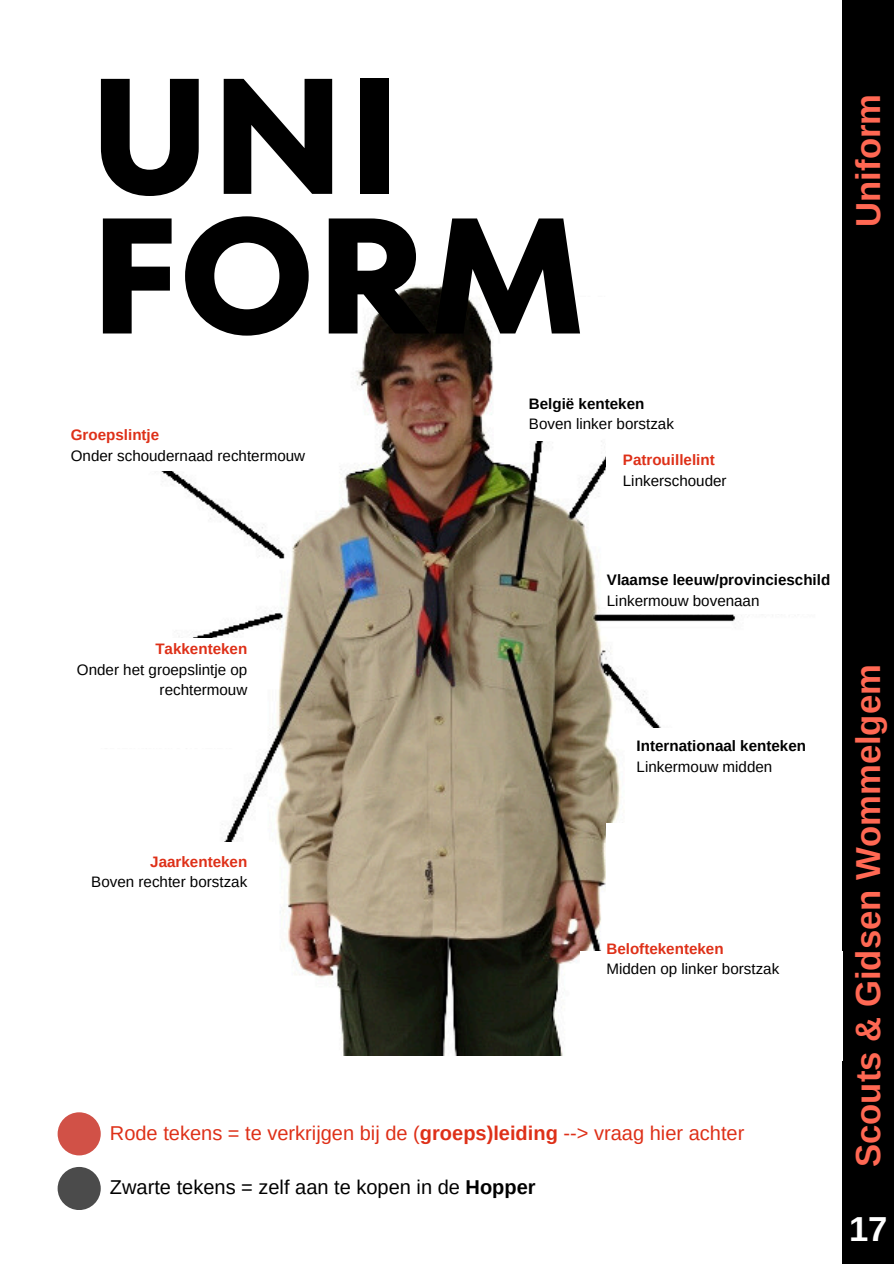
<style>
.page{position:relative;width:894px;height:1264px;background:#fff}
.page>*{position:absolute;margin:0;border:0;box-sizing:border-box;transform-origin:0 0}
.t1{font:700 164.25px/139.5px "TT Fors";color:#000}
.t2{font:700 34.65px "Arimo";color:#ff6853}
.t3{font:700 34.65px "Arimo";color:#fff}
.t4{font:19.95px "Arimo";color:#de3018}
.t5{font:19.95px "Arimo";color:#000}
.t6{font:15.15px/20.2px "Arimo";color:#000;text-align:right}
.t7{font:700 15.15px/20.2px "Arimo";color:#000}
.t8{font:700 15.15px "Arimo";color:#de3018}
.s1{font-weight:400}
.s2{font-weight:700}
</style>
<div class="page">
<img style="left:161px;top:285px;width:575px;height:770px">
<div style="left:606px;top:822px;width:267px;height:137px;background:#fff"></div>
<div style="left:501px;top:297px;width:272px;height:79px;background:#fff"></div>
<div style="left:516px;top:362px;width:63px;height:79px;background:#fff"></div>
<div style="left:606px;top:217px;width:268px;height:396px;background:#fff"></div>
<div style="left:625px;top:727px;width:268px;height:137px;background:#fff"></div>
<div style="left:842px;top:0;width:51px;height:1263px;background:#000"></div>
<div style="left:579px;top:951px;width:263px;height:109px;background:#fff"></div>
<div style="left:13px;top:842px;width:262px;height:109px;background:#fff"></div>
<div style="left:13px;top:638px;width:246px;height:109px;background:#fff"></div>
<div style="left:71px;top:362px;width:246px;height:109px;background:#fff"></div>
<div style="left:58px;top:1112px;width:43px;height:43px;background:#d15147;border-radius:50%"></div>
<div style="left:58px;top:1166px;width:43px;height:43px;background:#4b4b4b;border-radius:50%"></div>
<h2 class="t1" style="left:89px;top:67px;width:500px">UNI<br>FORM</h2>
<p class="t8" style="left:71px;top:427px;width:90px">Groepslintje</p>
<h3 class="t6" style="left:71px;top:445px;width:236px">Onder schoudernaad rechtermouw</h3>
<p class="t7" style="left:528px;top:393px;width:117px">België kenteken</p>
<p class="t6" style="left:528px;top:413px;width:146px">Boven linker borstzak</p>
<p class="t8" style="left:622px;top:452px;width:93px">Patrouillelint</p>
<p class="t6" style="left:622px;top:470px;width:105px">Linkerschouder</p>
<p class="t2" style="left:848px;top:227px;width:134px;rotate:-90deg">Uniform</p>
<p class="t8" style="left:155px;top:640px;width:93px">Takkenteken</p>
<p class="t6" style="left:77px;top:659px;width:172px">Onder het groepslintje op rechtermouw</p>
<p class="t8" style="left:150px;top:853px;width:98px">Jaarkenteken</p>
<p class="t6" style="left:91px;top:871px;width:157px">Boven rechter borstzak</p>
<p class="t7" style="left:606px;top:570px;width:225px">Vlaamse leeuw/provincieschild<br><span class="s1">Linkermouw bovenaan</span></p>
<h1 class="t7" style="left:636px;top:736px;width:171px">Internationaal kenteken</h1>
<p class="t6" style="left:636px;top:756px;width:137px">Linkermouw midden</p>
<p class="t8" style="left:606px;top:940px;width:119px">Beloftekenteken</p>
<p class="t6" style="left:606px;top:958px;width:174px">Midden op linker borstzak</p>
<h3 class="t4" style="left:110px;top:1121px;width:635px">Rode tekens = te verkrijgen bij de (<span class="s2">groeps)leiding</span> --&gt; vraag hier achter</h3>
<p class="t5" style="left:110px;top:1176px;width:427px">Zwarte tekens = zelf aan te kopen in de <span class="s2">Hopper</span></p>
<p class="t2" style="left:848px;top:1167px;width:504px;rotate:-90deg">Scouts &amp; Gidsen Wommelgem</p>
<p class="t3" style="left:848px;top:1209px;width:40px">17</p>
</div>
